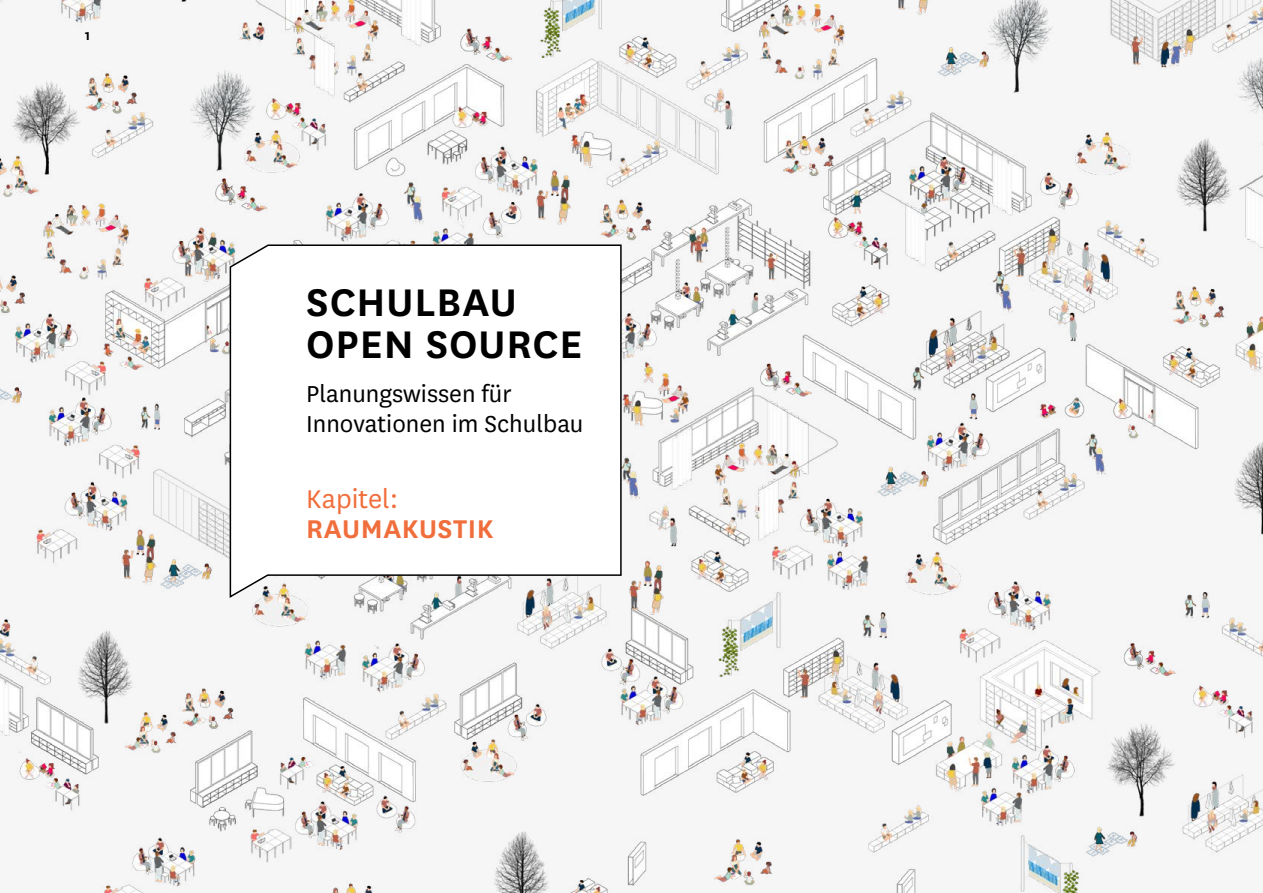
<style>
.page{position:relative;width:1263px;height:893px;background:#fff}
.page>*{position:absolute;margin:0;border:0;box-sizing:border-box;transform-origin:0 0}
.t1{font:600 45px/42px "National";letter-spacing:.02em;color:#000}
.t2{font:600 30px "National";letter-spacing:.02em;color:#f06e3c}
.t3{font:30px "National";color:#f06e3c}
.t4{font:27px/30px "National";color:#000}
.t5{font:700 13.5px "National";color:#000}
</style>
<div class="page">
<img style="left:0;top:0;width:1263px;height:893px">
<svg style="left:229px;top:244px;width:393px;height:355px"></svg>
<p class="t5" style="left:85px;top:26px;width:6px">1</p>
<h1 class="t1" style="left:306px;top:279px;width:278px">SCHULBAU<br>OPEN SOURCE</h1>
<p class="t4" style="left:306px;top:377px;width:279px">Planungswissen für<br>Innovationen im Schulbau</p>
<p class="t3" style="left:306px;top:479px;width:94px">Kapitel:</p>
<p class="t2" style="left:306px;top:508px;width:189px">RAUMAKUSTIK</p>
</div>
